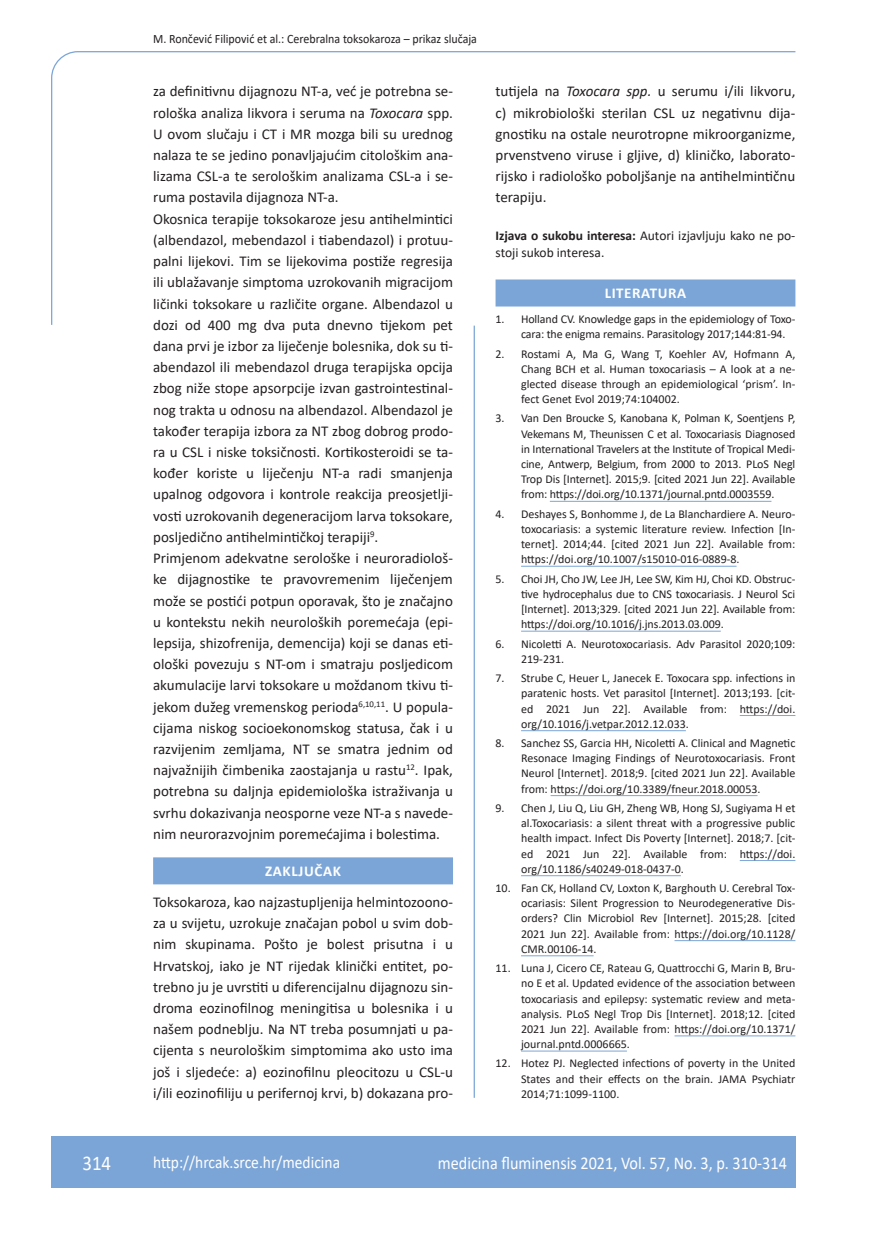
<style>
.page{position:relative;width:872px;height:1234px;background:#fff}
.page>*{position:absolute;margin:0;border:0;box-sizing:border-box;transform-origin:0 0}
.t1{font:21px "Calibri";color:#fff;scale:.9 1}
.t2{font:18px "Calibri";color:#fff;scale:.9 1}
.t3{font:17.25px "Calibri";color:#fff;scale:.9 1}
.osnovni_tekst{font:15px/21.1px "Calibri";color:#231f20;text-align:justify}
.naslov_ruler{font:700 15px "Calibri";letter-spacing:.04em;color:#fff}
.izjava{font:13.5px/16.6px "Calibri";color:#231f20}
.glava{font:12.75px "Calibri";color:#231f20;scale:.94 1}
.literatura{font:12px/15.1px "Calibri";color:#231f20;text-align:justify}
.s1{font-style:italic}
.s2{font-weight:700}
</style>
<div class="page">
<svg style="left:51px;top:51px;width:745px;height:274px"></svg>
<hr style="left:473px;top:325px;width:2px;height:772px;background:#7ca5d7">
<div style="left:51px;top:1135px;width:744px;height:51px;background:#7ca5d7"></div>
<div style="left:153px;top:857px;width:300px;height:27px;background:#7ca5d7"></div>
<div style="left:495px;top:279px;width:300px;height:27px;background:#7ca5d7"></div>
<hr style="left:550px;top:501px;width:221px;height:1px;background:#7ca5d7">
<hr style="left:521px;top:565px;width:215px;height:1px;background:#7ca5d7">
<hr style="left:521px;top:630px;width:200px;height:1px;background:#7ca5d7">
<hr style="left:739px;top:715px;width:56px;height:1px;background:#7ca5d7">
<hr style="left:521px;top:730px;width:165px;height:1px;background:#7ca5d7">
<hr style="left:550px;top:795px;width:207px;height:1px;background:#7ca5d7">
<hr style="left:739px;top:860px;width:56px;height:1px;background:#7ca5d7">
<hr style="left:521px;top:875px;width:160px;height:1px;background:#7ca5d7">
<hr style="left:674px;top:940px;width:121px;height:1px;background:#7ca5d7">
<hr style="left:521px;top:955px;width:72px;height:1px;background:#7ca5d7">
<hr style="left:674px;top:1035px;width:121px;height:1px;background:#7ca5d7">
<hr style="left:521px;top:1050px;width:106px;height:1px;background:#7ca5d7">
<p class="glava" style="left:153px;top:29px;width:346px">M. Rončević Filipović et al.: Cerebralna toksokaroza – prikaz slučaja</p>
<p class="osnovni_tekst" style="left:153px;top:80px;width:301px">za definitivnu dijagnozu NT-a, već je potrebna se&shy;rološka analiza likvora i seruma na <span class="s1">Toxocara</span> spp.<br>U ovom slučaju i CT i MR mozga bili su urednog nalaza te se jedino ponavljajućim citološkim ana&shy;lizama CSL-a te serološkim analizama CSL-a i se&shy;ruma postavila dijagnoza NT-a.</p>
<p class="osnovni_tekst" style="left:153px;top:208px;width:301px">Okosnica terapije toksokaroze jesu antihelmintici (albendazol, mebendazol i tiabendazol) i protuu&shy;palni lijekovi. Tim se lijekovima postiže regresija ili ublažavanje simptoma uzrokovanih migracijom ličinki toksokare u različite organe. Albendazol u dozi od 400 mg dva puta dnevno tijekom pet dana prvi je izbor za liječenje bolesnika, dok su ti&shy;abendazol ili mebendazol druga terapijska opcija zbog niže stope apsorpcije izvan gastrointestinal&shy;nog trakta u odnosu na albendazol. Albendazol je također terapija izbora za NT zbog dobrog prodo&shy;ra u CSL i niske toksičnosti. Kortikosteroidi se ta&shy;kođer koriste u liječenju NT-a radi smanjenja upalnog odgovora i kontrole reakcija preosjetlji&shy;vosti uzrokovanih degeneracijom larva toksokare, posljedično antihelmintičkoj terapiji<sup>9</sup>.</p>
<p class="osnovni_tekst" style="left:153px;top:547px;width:301px">Primjenom adekvatne serološke i neuroradiološ&shy;ke dijagnostike te pravovremenim liječenjem može se postići potpun oporavak, što je značajno u kontekstu nekih neuroloških poremećaja (epi&shy;lepsija, shizofrenija, demencija) koji se danas eti&shy;ološki povezuju s NT-om i smatraju posljedicom akumulacije larvi toksokare u moždanom tkivu ti&shy;jekom dužeg vremenskog perioda<sup>6,10,11</sup>. U popula&shy;cijama niskog socioekonomskog statusa, čak i u razvijenim zemljama, NT se smatra jednim od najvažnijih čimbenika zaostajanja u rastu<sup>12</sup>. Ipak, potrebna su daljnja epidemiološka istraživanja u svrhu dokazivanja neosporne veze NT-a s navede&shy;nim neurorazvojnim poremećajima i bolestima.</p>
<p class="naslov_ruler" style="left:265px;top:860px;width:77px">ZAKLJUČAK</p>
<p class="osnovni_tekst" style="left:153px;top:890px;width:301px">Toksokaroza, kao najzastupljenija helmintozoono&shy;za u svijetu, uzrokuje značajan pobol u svim dob&shy;nim skupinama. Pošto je bolest prisutna i u Hrvatskoj, iako je NT rijedak klinički entitet, po&shy;trebno ju je uvrstiti u diferencijalnu dijagnozu sin&shy;droma eozinofilnog meningitisa u bolesnika i u našem podneblju. Na NT treba posumnjati u pa&shy;cijenta s neurološkim simptomima ako usto ima još i sljedeće: a) eozinofilnu pleocitozu u CSL-u i/ili eozinofiliju u perifernoj krvi, b) dokazana pro-</p>
<p class="osnovni_tekst" style="left:495px;top:80px;width:301px">tutijela na <span class="s1">Toxocara spp.</span> u serumu i/ili likvoru, c) mikrobiološki sterilan CSL uz negativnu dija&shy;gnostiku na ostale neurotropne mikroorganizme, prvenstveno viruse i gljive, d) kliničko, laborato&shy;rijsko i radiološko poboljšanje na antihelmintičnu terapiju.</p>
<p class="izjava" style="left:495px;top:227px;width:301px"><span class="s2">Izjava o sukobu interesa:</span> Autori izjavljuju kako ne po&shy;stoji sukob interesa.</p>
<p class="naslov_ruler" style="left:604px;top:282px;width:83px">LITERATURA</p>
<p class="literatura" style="left:521px;top:311px;width:276px;text-indent:-26px">1. Holland CV. Knowledge gaps in the epidemiology of Toxo&shy;cara: the enigma remains. Parasitology 2017;144:81-94.</p>
<p class="literatura" style="left:521px;top:345px;width:276px;text-indent:-26px">2. Rostami A, Ma G, Wang T, Koehler AV, Hofmann A, Chang BCH et al. Human toxocariasis – A look at a ne&shy;glected disease through an epidemiological ‘prism’. In&shy;fect Genet Evol 2019;74:104002.</p>
<p class="literatura" style="left:521px;top:410px;width:276px;text-indent:-26px">3. Van Den Broucke S, Kanobana K, Polman K, Soentjens P, Vekemans M, Theunissen C et al. Toxocariasis Diagnosed in International Travelers at the Institute of Tropical Medi&shy;cine, Antwerp, Belgium, from 2000 to 2013. PLoS Negl Trop Dis [Internet]. 2015;9. [cited 2021 Jun 22]. Available from: https://doi.org/10.1371/journal.pntd.0003559.</p>
<p class="literatura" style="left:521px;top:505px;width:276px;text-indent:-26px">4. Deshayes S, Bonhomme J, de La Blanchardiere A. Neuro&shy;toxocariasis: a systemic literature review. Infection [In&shy;ternet]. 2014;44. [cited 2021 Jun 22]. Available from: https://doi.org/10.1007/s15010-016-0889-8.</p>
<p class="literatura" style="left:521px;top:570px;width:276px;text-indent:-26px">5. Choi JH, Cho JW, Lee JH, Lee SW, Kim HJ, Choi KD. Obstruc&shy;tive hydrocephalus due to CNS toxocariasis. J Neurol Sci [Internet]. 2013;329. [cited 2021 Jun 22]. Available from: https://doi.org/10.1016/j.jns.2013.03.009.</p>
<p class="literatura" style="left:521px;top:635px;width:276px;text-indent:-26px">6. Nicoletti A. Neurotoxocariasis. Adv Parasitol 2020;109:<br>219-231.</p>
<p class="literatura" style="left:521px;top:670px;width:276px;text-indent:-26px">7. Strube C, Heuer L, Janecek E. Toxocara spp. infections in paratenic hosts. Vet parasitol [Internet]. 2013;193. [cit&shy;ed 2021 Jun 22]. Available from: https://doi. org/10.1016/j.vetpar.2012.12.033.</p>
<p class="literatura" style="left:521px;top:735px;width:276px;text-indent:-26px">8. Sanchez SS, Garcia HH, Nicoletti A. Clinical and Magnetic Resonace Imaging Findings of Neurotoxocariasis. Front Neurol [Internet]. 2018;9. [cited 2021 Jun 22]. Available from: https://doi.org/10.3389/fneur.2018.00053.</p>
<p class="literatura" style="left:521px;top:800px;width:276px;text-indent:-26px">9. Chen J, Liu Q, Liu GH, Zheng WB, Hong SJ, Sugiyama H et al.Toxocariasis: a silent threat with a progressive public health impact. Infect Dis Poverty [Internet]. 2018;7. [cit&shy;ed 2021 Jun 22]. Available from: https://doi. org/10.1186/s40249-018-0437-0.</p>
<p class="literatura" style="left:521px;top:880px;width:276px;text-indent:-26px">10. Fan CK, Holland CV, Loxton K, Barghouth U. Cerebral Tox&shy;ocariasis: Silent Progression to Neurodegenerative Dis&shy;orders? Clin Microbiol Rev [Internet]. 2015;28. [cited 2021 Jun 22]. Available from: https://doi.org/10.1128/ CMR.00106-14.</p>
<p class="literatura" style="left:521px;top:960px;width:276px;text-indent:-26px">11. Luna J, Cicero CE, Rateau G, Quattrocchi G, Marin B, Bru&shy;no E et al. Updated evidence of the association between toxocariasis and epilepsy: systematic review and meta&shy;analysis. PLoS Negl Trop Dis [Internet]. 2018;12. [cited 2021 Jun 22]. Available from: https://doi.org/10.1371/ journal.pntd.0006665.</p>
<p class="literatura" style="left:521px;top:1055px;width:276px;text-indent:-26px">12. Hotez PJ. Neglected infections of poverty in the United States and their effects on the brain. JAMA Psychiatr 2014;71:1099-1100.</p>
<p class="t1" style="left:82px;top:1147px;width:33px">314</p>
<p class="t3" style="left:153px;top:1149px;width:209px">http://hrcak.srce.hr/medicina</p>
<p class="t2" style="left:438px;top:1149px;width:389px">medicina fluminensis 2021, Vol. 57, No. 3, p. 310-314</p>
</div>
